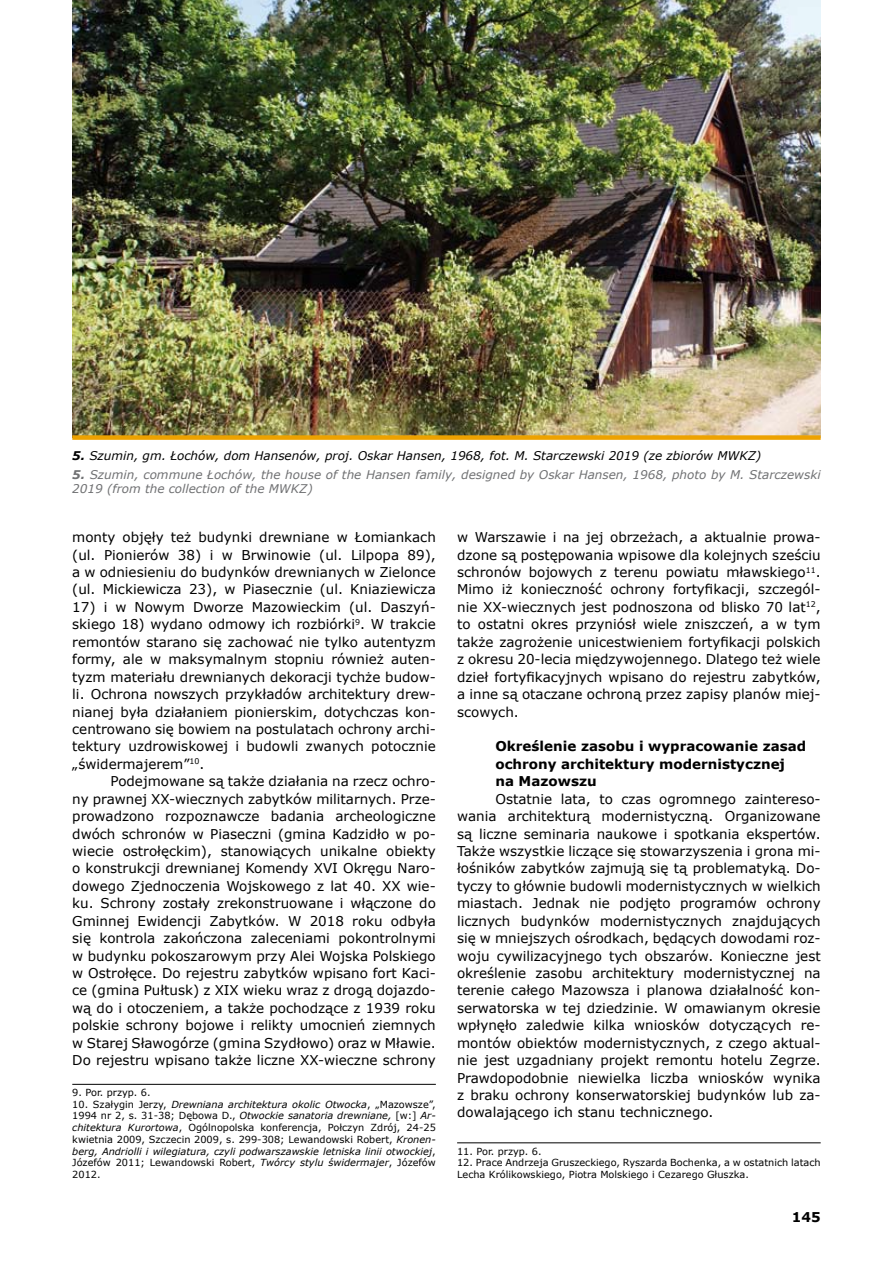
<style>
.page{position:relative;width:893px;height:1263px;background:#fff}
.page>*{position:absolute;margin:0;border:0;box-sizing:border-box;transform-origin:0 0}
.t1{font:13.5px/17.4px "Verdana";color:#000;text-align:justify}
.t2{font:700 13.5px/17.4px "Verdana";color:#000}
.t3{font:italic 12px/14.4px "Verdana";color:#707173}
.t4{font:italic 12px "Verdana";color:#000}
.t5{font:9.75px/11.7px "Verdana";color:#000;text-align:justify}
.s1{font-weight:700}
.s2{font-style:italic}
</style>
<div class="page">
<hr style="left:72px;top:1084px;width:364px;height:1px;background:#000">
<hr style="left:457px;top:1142px;width:364px;height:1px;background:#000">
<img style="left:72px;top:0;width:749px;height:435px">
<div style="left:72px;top:435px;width:749px;height:5px;background:#eda200"></div>
<p class="t4" style="left:72px;top:448px;width:690px"><span class="s1">5.</span> Szumin, gm. Łochów, dom Hansenów, proj. Oskar Hansen, 1968, fot. M. Starczewski 2019 (ze zbiorów MWKZ)</p>
<p class="t3" style="left:72px;top:467px;width:750px"><span class="s1">5.</span> Szumin, commune Łochów, the house of the Hansen family, designed by Oskar Hansen, 1968, photo by M. Starczewski<br>2019 (from the collection of the MWKZ)</p>
<p class="t1" style="left:72px;top:528px;width:365px">monty objęły też budynki drewniane w Łomiankach (ul. Pionierów 38) i w Brwinowie (ul. Lilpopa 89), a w odniesieniu do budynków drewnianych w Zielonce (ul. Mickiewicza 23), w Piasecznie (ul. Kniaziewicza</p>
<p class="t1" style="left:72px;top:598px;width:365px">17) i w Nowym Dworze Mazowieckim (ul. Daszyń&shy;skiego 18) wydano odmowy ich rozbiórki<sup>9</sup>. W trakcie remontów starano się zachować nie tylko autentyzm formy, ale w maksymalnym stopniu również auten&shy;tyzm materiału drewnianych dekoracji tychże budow&shy;li. Ochrona nowszych przykładów architektury drew&shy;nianej była działaniem pionierskim, dotychczas kon&shy;centrowano się bowiem na postulatach ochrony archi&shy;tektury uzdrowiskowej i budowli zwanych potocznie „świdermajerem”<sup>10</sup>.</p>
<p class="t1" style="left:72px;top:772px;width:365px;text-indent:38px">Podejmowane są także działania na rzecz ochro&shy;ny prawnej XX-wiecznych zabytków militarnych. Prze&shy;prowadzono rozpoznawcze badania archeologiczne dwóch schronów w Piaseczni (gmina Kadzidło w po&shy;wiecie ostrołęckim), stanowiących unikalne obiekty o konstrukcji drewnianej Komendy XVI Okręgu Naro&shy;dowego Zjednoczenia Wojskowego z lat 40. XX wie&shy;ku. Schrony zostały zrekonstruowane i włączone do Gminnej Ewidencji Zabytków. W 2018 roku odbyła się kontrola zakończona zaleceniami pokontrolnymi w budynku pokoszarowym przy Alei Wojska Polskiego w Ostrołęce. Do rejestru zabytków wpisano fort Kaci&shy;ce (gmina Pułtusk) z XIX wieku wraz z drogą dojazdo&shy;wą do i otoczeniem, a także pochodzące z 1939 roku polskie schrony bojowe i relikty umocnień ziemnych w Starej Sławogórze (gmina Szydłowo) oraz w Mławie.<br>Do rejestru wpisano także liczne XX-wieczne schrony</p>
<p class="t5" style="left:72px;top:1086px;width:80px">9. Por. przyp. 6.</p>
<p class="t5" style="left:72px;top:1098px;width:365px">10. Szałygin Jerzy, <span class="s2">Drewniana architektura okolic Otwocka</span>, „Mazowsze”, 1994 nr 2, s. 31-38; Dębowa D., <span class="s2">Otwockie sanatoria drewniane,</span> [w:] <span class="s2">Ar&shy;chitektura Kurortowa</span>, Ogólnopolska konferencja, Połczyn Zdrój, 24-25 kwietnia 2009, Szczecin 2009, s. 299-308; Lewandowski Robert, <span class="s2">Kronen&shy;berg, Andriolli i wilegiatura, czyli podwarszawskie letniska linii otwockiej</span>, Józefów 2011; Lewandowski Robert, <span class="s2">Twórcy stylu świdermajer</span>, Józefów 2012.</p>
<p class="t1" style="left:457px;top:528px;width:365px">w Warszawie i na jej obrzeżach, a aktualnie prowa&shy;dzone są postępowania wpisowe dla kolejnych sześciu schronów bojowych z terenu powiatu mławskiego<sup>11</sup>.<br>Mimo iż konieczność ochrony fortyfikacji, szczegól&shy;nie XX-wiecznych jest podnoszona od blisko 70 lat<sup>12</sup>, to ostatni okres przyniósł wiele zniszczeń, a w tym także zagrożenie unicestwieniem fortyfikacji polskich z okresu 20-lecia międzywojennego. Dlatego też wiele dzieł fortyfikacyjnych wpisano do rejestru zabytków, a inne są otaczane ochroną przez zapisy planów miej&shy;scowych.</p>
<p class="t2" style="left:495px;top:737px;width:312px">Określenie zasobu i wypracowanie zasad ochrony architektury modernistycznej na Mazowszu</p>
<p class="t1" style="left:457px;top:790px;width:365px;text-indent:38px">Ostatnie lata, to czas ogromnego zaintereso&shy;wania architekturą modernistyczną. Organizowane są liczne seminaria naukowe i spotkania ekspertów.<br>Także wszystkie liczące się stowarzyszenia i grona mi&shy;łośników zabytków zajmują się tą problematyką. Do&shy;tyczy to głównie budowli modernistycznych w wielkich miastach. Jednak nie podjęto programów ochrony licznych budynków modernistycznych znajdujących się w mniejszych ośrodkach, będących dowodami roz&shy;woju cywilizacyjnego tych obszarów. Konieczne jest określenie zasobu architektury modernistycznej na terenie całego Mazowsza i planowa działalność kon&shy;serwatorska w tej dziedzinie. W omawianym okresie wpłynęło zaledwie kilka wniosków dotyczących re&shy;montów obiektów modernistycznych, z czego aktual&shy;nie jest uzgadniany projekt remontu hotelu Zegrze.<br>Prawdopodobnie niewielka liczba wniosków wynika z braku ochrony konserwatorskiej budynków lub za&shy;dowalającego ich stanu technicznego.</p>
<p class="t5" style="left:457px;top:1145px;width:86px">11. Por. przyp. 6.</p>
<p class="t5" style="left:457px;top:1156px;width:365px">12. Prace Andrzeja Gruszeckiego, Ryszarda Bochenka, a w ostatnich latach<br>Lecha Królikowskiego, Piotra Molskiego i Cezarego Głuszka.</p>
<p class="t2" style="left:792px;top:1208px;width:30px">145</p>
</div>
